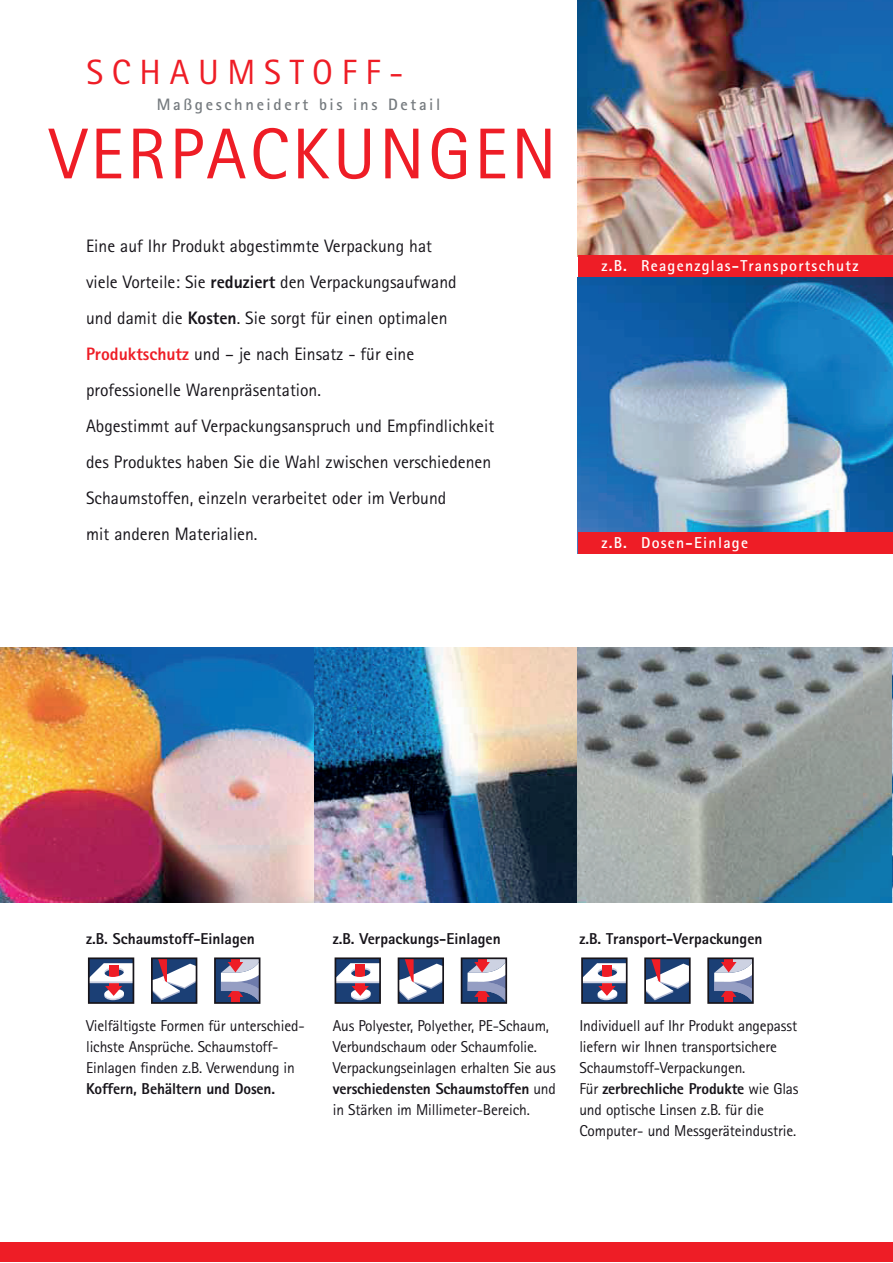
<style>
.page{position:relative;width:893px;height:1263px;background:#fff}
.page>*{position:absolute;margin:0;border:0;box-sizing:border-box;transform-origin:0 0}
.t1{font:72px "Agfa Rotis Sans Serif";letter-spacing:.05em;color:#ee1d26}
.t2{font:35.1px "Agfa Rotis Sans Serif";letter-spacing:.25em;color:#ee1d26}
.t3{font:18px/36px "Agfa Rotis Sans Serif";color:#17141a}
.t4{font:700 16.5px "Agfa Rotis Sans Serif";letter-spacing:.16em;color:#767b7f}
.t5{font:15.75px/21px "Agfa Rotis Sans Serif";letter-spacing:-.01em;color:#17141a}
.t6{font:800 15.75px "Agfa Rotis Sans Serif";color:#17141a}
.t7{font:700 15.75px "Agfa Rotis Sans Serif";letter-spacing:.08em;color:#fff}
.s1{font-weight:800}
.s2{font-weight:800;color:#ee1d26}
</style>
<div class="page">
<img style="left:892px;top:1px;width:1px;height:552px">
<div style="left:1px;top:1242px;width:892px;height:20px;background:#ee1d26"></div>
<img style="left:1px;top:647px;width:313px;height:255px">
<img style="left:314px;top:647px;width:579px;height:255px">
<img style="left:578px;top:1px;width:314px;height:255px">
<img style="left:578px;top:277px;width:314px;height:255px">
<div style="left:578px;top:532px;width:314px;height:21px;background:#ee1d26"></div>
<div style="left:578px;top:256px;width:314px;height:21px;background:#ee1d26"></div>
<div style="left:215px;top:958px;width:45px;height:45px;background:#1b3f75"></div>
<svg style="left:221px;top:960px;width:36px;height:41px"></svg>
<div style="left:231px;top:958px;width:8px;height:5px;background:#ee1d26"></div>
<div style="left:214px;top:957px;width:46px;height:47px;border:2px solid #17141a"></div>
<svg style="left:154px;top:960px;width:40px;height:40px"></svg>
<div style="left:151px;top:957px;width:46px;height:47px;border:2px solid #17141a"></div>
<div style="left:89px;top:958px;width:44px;height:45px;background:#1b3f75"></div>
<svg style="left:91px;top:963px;width:40px;height:37px"></svg>
<div style="left:88px;top:957px;width:46px;height:47px;border:2px solid #17141a"></div>
<div style="left:109px;top:965px;width:9px;height:10px;background:#ee1d26"></div>
<div style="left:462px;top:958px;width:44px;height:45px;background:#1b3f75"></div>
<svg style="left:468px;top:960px;width:36px;height:41px"></svg>
<div style="left:478px;top:958px;width:8px;height:5px;background:#ee1d26"></div>
<div style="left:461px;top:957px;width:46px;height:47px;border:2px solid #17141a"></div>
<svg style="left:401px;top:960px;width:40px;height:40px"></svg>
<div style="left:398px;top:957px;width:46px;height:47px;border:2px solid #17141a"></div>
<div style="left:335px;top:958px;width:45px;height:45px;background:#1b3f75"></div>
<svg style="left:338px;top:963px;width:40px;height:37px"></svg>
<div style="left:335px;top:957px;width:46px;height:47px;border:2px solid #17141a"></div>
<div style="left:356px;top:965px;width:9px;height:10px;background:#ee1d26"></div>
<div style="left:708px;top:958px;width:45px;height:45px;background:#1b3f75"></div>
<svg style="left:714px;top:960px;width:37px;height:41px"></svg>
<div style="left:725px;top:958px;width:8px;height:5px;background:#ee1d26"></div>
<div style="left:707px;top:957px;width:47px;height:47px;border:2px solid #17141a"></div>
<div style="left:645px;top:958px;width:45px;height:45px;background:#1b3f75"></div>
<svg style="left:647px;top:960px;width:41px;height:40px"></svg>
<div style="left:644px;top:957px;width:47px;height:47px;border:2px solid #17141a"></div>
<div style="left:582px;top:958px;width:45px;height:45px;background:#1b3f75"></div>
<svg style="left:584px;top:963px;width:41px;height:37px"></svg>
<div style="left:581px;top:957px;width:47px;height:47px;border:2px solid #17141a"></div>
<div style="left:602px;top:965px;width:9px;height:10px;background:#ee1d26"></div>
<h2 class="t2" style="left:86px;top:51px;width:319px">SCHAUMSTOFF-</h2>
<p class="t4" style="left:157px;top:94px;width:285px">Maßgeschneidert bis ins Detail</p>
<h1 class="t1" style="left:49px;top:112px;width:509px">VERPACKUNGEN</h1>
<p class="t3" style="left:86px;top:227px;width:410px">Eine auf Ihr Produkt abgestimmte Verpackung hat<br>viele Vorteile: Sie <span class="s1">reduziert</span> den Verpackungsaufwand<br>und damit die <span class="s1">Kosten</span>. Sie sorgt für einen optimalen <span class="s2">Produktschutz</span> und – je nach Einsatz - für eine professionelle Warenpräsentation.<br>Abgestimmt auf Verpackungsanspruch und Empfindlichkeit des Produktes haben Sie die Wahl zwischen verschiedenen Schaumstoffen, einzeln verarbeitet oder im Verbund<br>mit anderen Materialien.</p>
<p class="t7" style="left:601px;top:256px;width:259px">z.B. Reagenzglas-Transportschutz</p>
<p class="t7" style="left:601px;top:532px;width:148px">z.B. Dosen-Einlage</p>
<p class="t6" style="left:86px;top:929px;width:170px">z.B. Schaumstoff-Einlagen</p>
<p class="t6" style="left:333px;top:929px;width:169px">z.B. Verpackungs-Einlagen</p>
<p class="t6" style="left:579px;top:929px;width:185px">z.B. Transport-Verpackungen</p>
<p class="t5" style="left:86px;top:1015px;width:220px">Vielfältigste Formen für unterschied&shy;lichste Ansprüche. Schaumstoff-<br>Einlagen finden z.B. Verwendung in</p>
<p class="t6" style="left:86px;top:1079px;width:190px">Koffern, Behältern und Dosen.</p>
<p class="t5" style="left:333px;top:1015px;width:225px">Aus Polyester, Polyether, PE-Schaum, Verbundschaum oder Schaumfolie.<br>Verpackungseinlagen erhalten Sie aus <span class="s1">verschiedensten Schaumstoffen</span> und in Stärken im Millimeter-Bereich.</p>
<p class="t5" style="left:579px;top:1015px;width:221px">Individuell auf Ihr Produkt angepasst liefern wir Ihnen transportsichere Schaumstoff-Verpackungen.<br>Für <span class="s1">zerbrechliche Produkte</span> wie Glas und optische Linsen z.B. für die Computer- und Messgeräteindustrie.</p>
</div>
